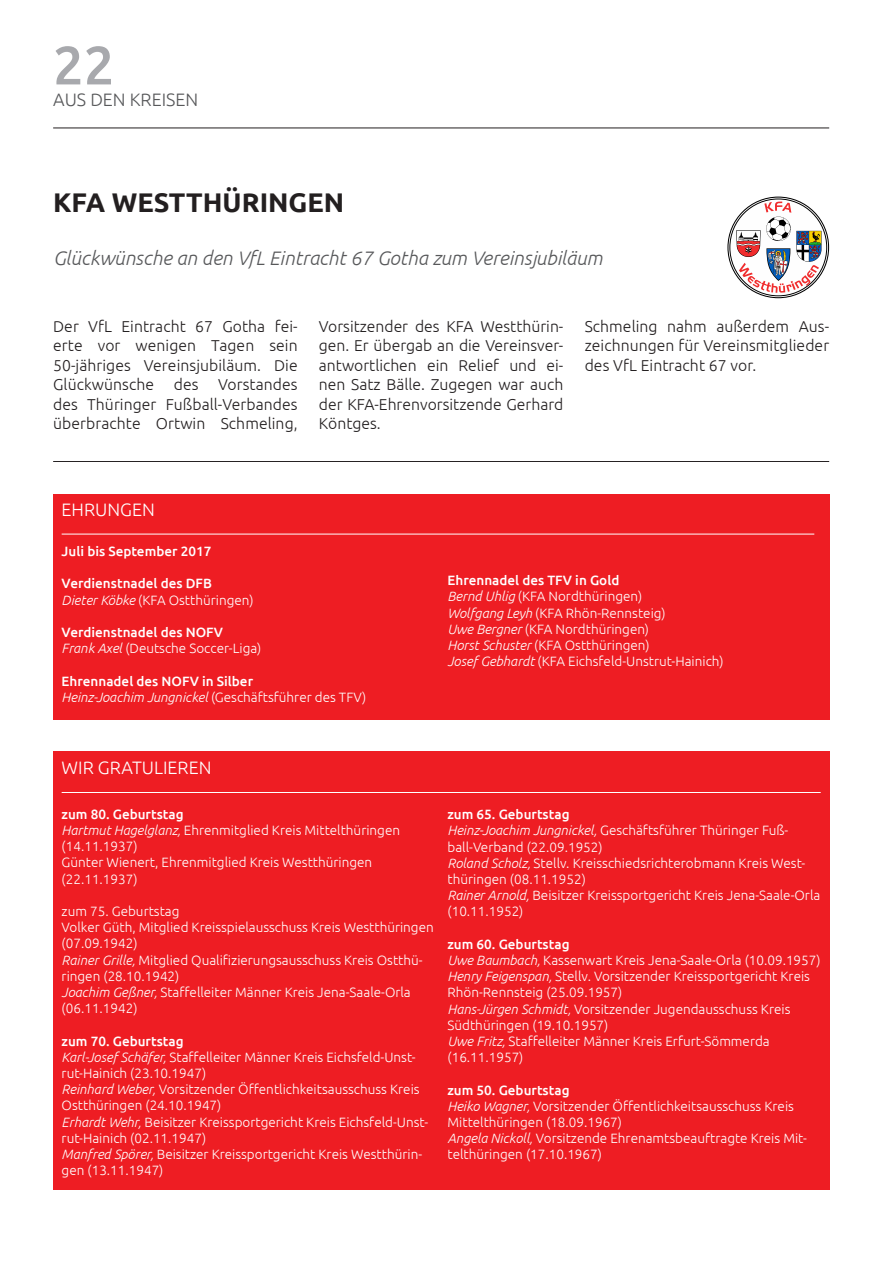
<style>
.page{position:relative;width:893px;height:1263px;background:#fff}
.page>*{position:absolute;margin:0;border:0;box-sizing:border-box;transform-origin:0 0}
.t1{font:500 54px "Ubuntu";color:#a8a9ad}
.t2{font:700 27px "Ubuntu";color:#231f20}
.t3{font:italic 300 19.5px "Ubuntu";color:#57585a}
.t4{font:300 18px "Ubuntu";color:#fff}
.t5{font:300 18px "Ubuntu";color:#57585a}
.t6{font:300 15.75px/19.5px "Ubuntu";letter-spacing:.005em;color:#231f20;text-align:justify}
.t7{font:300 13.5px/16.2px "Ubuntu";color:#fff}
.t8{font:500 13.5px/16.2px "Ubuntu";color:#fff}
.s1{font-weight:300;font-style:italic}
.s2{font-weight:300}
.s3{font-weight:500}
.s4{font-style:italic}
</style>
<div class="page">
<hr style="left:53px;top:128px;width:776px;height:1px;background:#231f20">
<svg style="left:728px;top:198px;width:100px;height:99px"></svg>
<div style="left:53px;top:494px;width:776px;height:225px;background:#ee1d23"></div>
<hr style="left:62px;top:534px;width:752px;height:1px;background:#fff">
<div style="left:53px;top:752px;width:776px;height:438px;background:#ee1d23"></div>
<hr style="left:62px;top:792px;width:759px;height:1px;background:#fff">
<hr style="left:53px;top:461px;width:776px;height:1px;background:#231f20">
<h1 class="t1" style="left:53px;top:31px;width:63px">22</h1>
<h3 class="t5" style="left:53px;top:89px;width:147px">AUS DEN KREISEN</h3>
<h2 class="t2" style="left:53px;top:186px;width:293px">KFA WESTTHÜRINGEN</h2>
<h3 class="t3" style="left:53px;top:246px;width:551px">Glückwünsche an den VfL Eintracht 67 Gotha zum Vereinsjubiläum</h3>
<p class="t6" style="left:53px;top:316px;width:246px">Der VfL Eintracht 67 Gotha fei&shy;erte vor wenigen Tagen sein 50-jähriges Vereinsjubiläum. Die Glückwünsche</p>
<p class="t6" style="left:53px;top:374px;width:246px;text-indent:165px">Vorstandes des Thüringer Fußball-Verbandes überbrachte Ortwin Schmeling,</p>
<p class="t6" style="left:174px;top:374px;width:26px">des</p>
<p class="t6" style="left:319px;top:316px;width:246px">Vorsitzender des KFA Westthürin&shy;gen. Er übergab an die Vereinsver&shy;antwortlichen ein Relief und ei&shy;nen Satz Bälle. Zugegen war auch der KFA-Ehrenvorsitzende Gerhard Köntges.</p>
<p class="t6" style="left:585px;top:316px;width:246px">Schmeling nahm außerdem Aus&shy;zeichnungen für Vereinsmitglieder des VfL Eintracht 67 vor.</p>
<h3 class="t4" style="left:62px;top:499px;width:95px">EHRUNGEN</h3>
<p class="t8" style="left:62px;top:543px;width:151px">Juli bis September 2017</p>
<p class="t8" style="left:62px;top:575px;width:193px">Verdienstnadel des DFB<br><span class="s1">Dieter Köbke</span> <span class="s2">(KFA Ostthüringen)</span></p>
<p class="t8" style="left:62px;top:624px;width:201px">Verdienstnadel des NOFV<br><span class="s1">Frank Axel</span> <span class="s2">(Deutsche Soccer-Liga)</span></p>
<p class="t8" style="left:62px;top:672px;width:306px">Ehrennadel des NOFV in Silber<br><span class="s1">Heinz-Joachim Jungnickel</span> <span class="s2">(Geschäftsführer des TFV)</span></p>
<p class="t7" style="left:448px;top:572px;width:278px"><span class="s3">Ehrennadel des TFV in Gold<br></span><span class="s4">Bernd Uhlig</span> (KFA Nordthüringen)<br><span class="s4">Wolfgang Leyh</span> (KFA Rhön-Rennsteig)<br><span class="s4">Uwe Bergner</span> (KFA Nordthüringen)<br><span class="s4">Horst Schuster</span> (KFA Ostthüringen)<br><span class="s4">Josef Gebhardt</span> (KFA Eichsfeld-Unstrut-Hainich)</p>
<h3 class="t4" style="left:62px;top:757px;width:151px">WIR GRATULIEREN</h3>
<p class="t7" style="left:62px;top:805px;width:340px"><span class="s3">zum 80. Geburtstag<br></span><span class="s4">Hartmut Hagelglanz,</span> Ehrenmitglied Kreis Mittelthüringen (14.11.1937)<br>Günter Wienert, Ehrenmitglied Kreis Westthüringen (22.11.1937)</p>
<p class="t7" style="left:62px;top:903px;width:374px">zum 75. Geburtstag<br>Volker Güth, Mitglied Kreisspielausschuss Kreis Westthüringen (07.09.1942)<br><span class="s4">Rainer Grille,</span> Mitglied Qualifizierungsausschuss Kreis Ostthü&shy;ringen (28.10.1942)<br><span class="s4">Joachim Geßner,</span> Staffelleiter Männer Kreis Jena-Saale-Orla (06.11.1942)</p>
<p class="t7" style="left:62px;top:1032px;width:368px"><span class="s3">zum 70. Geburtstag<br></span><span class="s4">Karl-Josef Schäfer,</span> Staffelleiter Männer Kreis Eichsfeld-Unst&shy;rut-Hainich (23.10.1947)<br><span class="s4">Reinhard Weber,</span> Vorsitzender Öffentlichkeitsausschuss Kreis Ostthüringen (24.10.1947)<br><span class="s4">Erhardt Wehr,</span> Beisitzer Kreissportgericht Kreis Eichsfeld-Unst&shy;rut-Hainich (02.11.1947)<br><span class="s4">Manfred Spörer,</span> Beisitzer Kreissportgericht Kreis Westthürin&shy;gen (13.11.1947)</p>
<p class="t7" style="left:448px;top:806px;width:374px"><span class="s3">zum 65. Geburtstag<br></span><span class="s4">Heinz-Joachim Jungnickel,</span> Geschäftsführer Thüringer Fuß&shy;ball-Verband (22.09.1952)<br><span class="s4">Roland Scholz,</span> Stellv. Kreisschiedsrichterobmann Kreis West&shy;thüringen (08.11.1952)<br><span class="s4">Rainer Arnold,</span> Beisitzer Kreissportgericht Kreis Jena-Saale-Orla (10.11.1952)</p>
<p class="t7" style="left:448px;top:935px;width:375px"><span class="s3">zum 60. Geburtstag<br></span><span class="s4">Uwe Baumbach,</span> Kassenwart Kreis Jena-Saale-Orla (10.09.1957)<br><span class="s4">Henry Feigenspan,</span> Stellv. Vorsitzender Kreissportgericht Kreis Rhön-Rennsteig (25.09.1957)<br><span class="s4">Hans-Jürgen Schmidt,</span> Vorsitzender Jugendausschuss Kreis Südthüringen (19.10.1957)<br><span class="s4">Uwe Fritz,</span> Staffelleiter Männer Kreis Erfurt-Sömmerda (16.11.1957)</p>
<p class="t7" style="left:448px;top:1081px;width:361px"><span class="s3">zum 50. Geburtstag<br></span><span class="s4">Heiko Wagner,</span> Vorsitzender Öffentlichkeitsausschuss Kreis Mittelthüringen (18.09.1967)<br><span class="s4">Angela Nickoll,</span> Vorsitzende Ehrenamtsbeauftragte Kreis Mit&shy;telthüringen (17.10.1967)</p>
</div>
